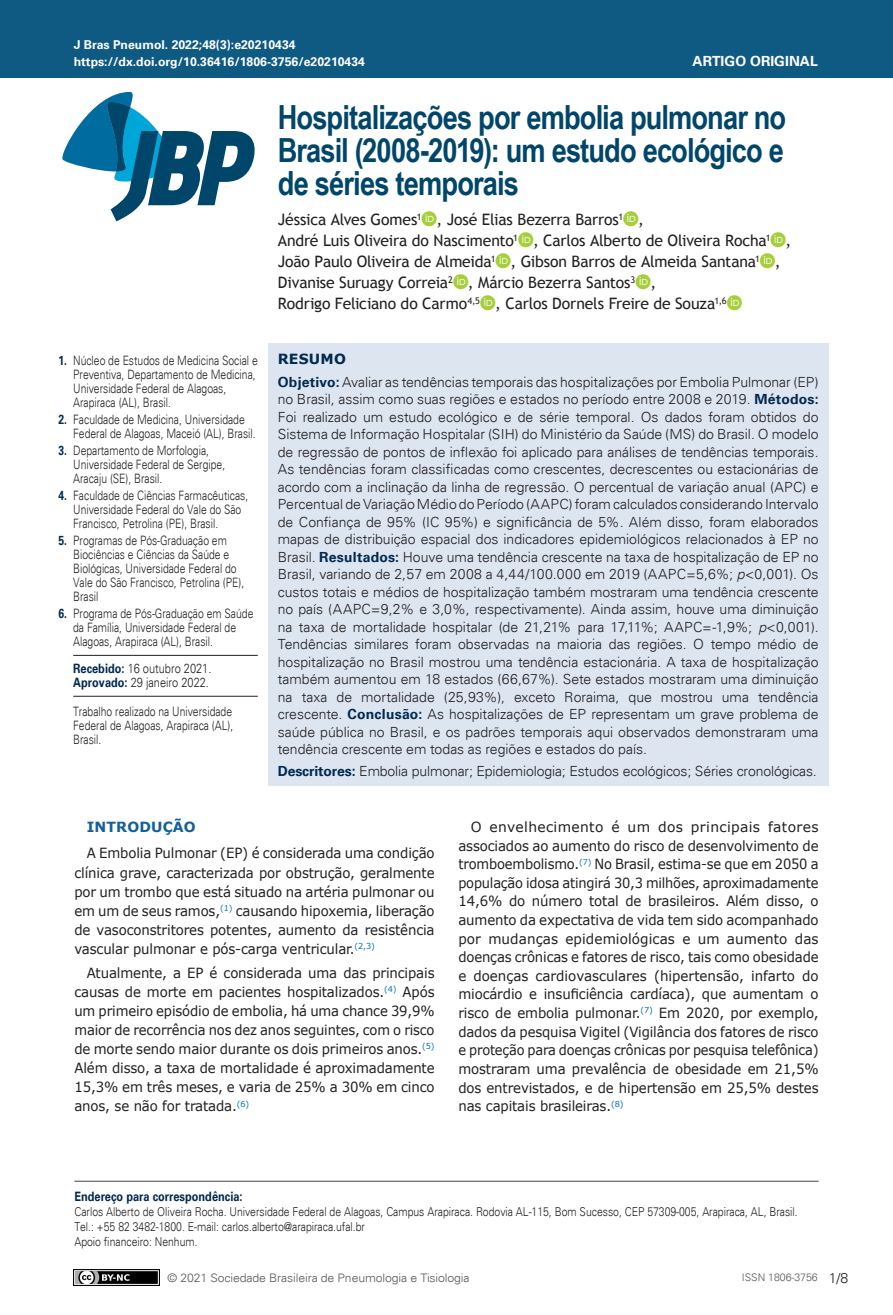
<style>
.page{position:relative;width:893px;height:1315px;background:#fff}
.page>*{position:absolute;margin:0;border:0;box-sizing:border-box;transform-origin:0 0}
.ArticleTitle{font:700 33.25px/33.2px "Arial Narrow";letter-spacing:-.025em;color:#00466b;text-align:justify}
.Authors{font:15.75px/21px "Trebuchet MS";letter-spacing:-.01em;color:#231f20}
.Abstract{font:300 14px/17.5px "Univers";color:#231f20;text-align:justify}
.Paragraph{font:14px/18.6px "Verdana";letter-spacing:-.01em;color:#231f20;text-align:justify}
.Paragraph-2{font:14px/19.1px "Verdana";letter-spacing:-.01em;color:#231f20;text-align:justify;scale:.95 1}
.Keywords{font:300 14px "Univers";letter-spacing:-.01em;color:#231f20}
.t1{font:700 14px "Univers";color:#fff}
.Heading1{font:700 14px "Verdana";letter-spacing:.01em;color:#15609a}
.AbstractTitle{font:700 14px "Verdana";letter-spacing:.015em;color:#012a50}
.Affiliations{font:300 12.95px/14px "Univers";color:#231f20;scale:.8 1}
.fnArticleOtherAll{font:300 12.95px/14px "Univers";color:#231f20;text-align:justify;scale:.8 1}
.History{font:300 12.95px/14.9px "Univers";color:#231f20;scale:.85 1}
.CorrespondenceTitle{font:700 12.95px "Univers";color:#012a50;scale:.85 1}
.Correspondence{font:300 12.25px/14.7px "Univers";color:#231f20;scale:.85 1}
.t2{font:700 12.25px "Univers";color:#fff}
.fnSupported-by{font:300 12.25px "Univers";color:#231f20;scale:.85 1}
.t3{font:300 11.72px "Univers";letter-spacing:-.01em;color:#57585a;scale:1.04 1}
.t4{font:300 10.5px "Univers";color:#57585a}
.s1{font-weight:700;color:#012a50}
.s2{font-style:italic}
</style>
<div class="page">
<div style="left:0;top:0;width:892px;height:78px;background:#0f5a82"></div>
<svg style="left:62px;top:91px;width:193px;height:130px"></svg>
<img style="left:74px;top:1269px;width:86px;height:16px">
<div style="left:268px;top:344px;width:560px;height:442px;background:#dde5f1"></div>
<hr style="left:73px;top:655px;width:185px;height:1px;background:#231f20">
<hr style="left:73px;top:696px;width:185px;height:1px;background:#231f20">
<hr style="left:74px;top:1180px;width:745px;height:1px;background:#454647">
<p class="t2" style="left:74px;top:38px;width:223px">J Bras Pneumol. 2022;48(3):e20210434</p>
<p class="t2" style="left:74px;top:54px;width:293px">https://dx.doi.org/10.36416/1806-3756/e20210434</p>
<p class="t1" style="left:693px;top:53px;width:127px">ARTIGO ORIGINAL</p>
<p class="Affiliations" style="left:73px;top:354px;width:232px;text-indent:-15px"><span class="s1">1.</span> Núcleo de Estudos de Medicina Social e Preventiva, Departamento de Medicina, Universidade Federal de Alagoas, Arapiraca (AL), Brasil.</p>
<p class="Affiliations" style="left:73px;top:413px;width:230px;text-indent:-15px"><span class="s1">2.</span> Faculdade de Medicina, Universidade<br>Federal de Alagoas, Maceió (AL), Brasil.</p>
<p class="Affiliations" style="left:73px;top:444px;width:192px;text-indent:-15px"><span class="s1">3.</span> Departamento de Morfologia,<br>Universidade Federal de Sergipe,<br>Aracaju (SE), Brasil.</p>
<p class="Affiliations" style="left:73px;top:489px;width:220px;text-indent:-15px"><span class="s1">4.</span> Faculdade de Ciências Farmacêuticas,<br>Universidade Federal do Vale do São<br>Francisco, Petrolina (PE), Brasil.</p>
<p class="Affiliations" style="left:73px;top:534px;width:215px;text-indent:-15px"><span class="s1">5.</span> Programas de Pós-Graduação em<br>Biociências e Ciências da Saúde e<br>Biológicas, Universidade Federal do<br>Vale do São Francisco, Petrolina (PE),<br>Brasil</p>
<p class="Affiliations" style="left:73px;top:607px;width:227px;text-indent:-15px"><span class="s1">6.</span> Programa de Pós-Graduação em Saúde da Família, Universidade Federal de<br>Alagoas, Arapiraca (AL), Brasil.</p>
<p class="History" style="left:73px;top:660px;width:164px"><span class="s1">Recebido:</span> 16 outubro 2021.<br><span class="s1">Aprovado:</span> 29 janeiro 2022.</p>
<p class="fnArticleOtherAll" style="left:73px;top:705px;width:202px">Trabalho realizado na Universidade Federal de Alagoas, Arapiraca (AL), Brasil.</p>
<p class="ArticleTitle" style="left:278px;top:99px;width:510px">Hospitalizações por embolia pulmonar no Brasil (2008-2019): um estudo ecológico e de séries temporais</p>
<p class="Authors" style="left:278px;top:209px;width:515px">Jéssica Alves Gomes<sup>1</sup> , José Elias Bezerra Barros<sup>1</sup> ,<br>André Luis Oliveira do Nascimento<sup>1</sup> , Carlos Alberto de Oliveira Rocha<sup>1</sup> , João Paulo Oliveira de Almeida<sup>1</sup> , Gibson Barros de Almeida Santana<sup>1</sup> , Divanise Suruagy Correia<sup>2</sup> , Márcio Bezerra Santos<sup>3</sup> ,<br>Rodrigo Feliciano do Carmo<sup>4,5</sup> , Carlos Dornels Freire de Souza<sup>1,6</sup></p>
<p class="AbstractTitle" style="left:278px;top:349px;width:70px">RESUMO</p>
<p class="Abstract" style="left:278px;top:373px;width:542px"><span class="s1">Objetivo:</span> Avaliar as tendências temporais das hospitalizações por Embolia Pulmonar (EP) no Brasil, assim como suas regiões e estados no período entre 2008 e 2019. <span class="s1">Métodos:<br></span>Foi realizado um estudo ecológico e de série temporal. Os dados foram obtidos do Sistema de Informação Hospitalar (SIH) do Ministério da Saúde (MS) do Brasil. O modelo de regressão de pontos de inflexão foi aplicado para análises de tendências temporais.<br>As tendências foram classificadas como crescentes, decrescentes ou estacionárias de acordo com a inclinação da linha de regressão. O percentual de variação anual (APC) e Percentual de Variação Médio do Período (AAPC) foram calculados considerando Intervalo de Confiança de 95% (IC 95%) e significância de 5%. Além disso, foram elaborados mapas de distribuição espacial dos indicadores epidemiológicos relacionados à EP no Brasil. <span class="s1">Resultados:</span> Houve uma tendência crescente na taxa de hospitalização de EP no Brasil, variando de 2,57 em 2008 a 4,44/100.000 em 2019 (AAPC=5,6%; <span class="s2">p</span>&lt;0,001). Os custos totais e médios de hospitalização também mostraram uma tendência crescente no país (AAPC=9,2% e 3,0%, respectivamente). Ainda assim, houve uma diminuição na taxa de mortalidade hospitalar (de 21,21% para 17,11%; AAPC=-1,9%; <span class="s2">p</span>&lt;0,001).<br>Tendências similares foram observadas na maioria das regiões. O tempo médio de hospitalização no Brasil mostrou uma tendência estacionária. A taxa de hospitalização também aumentou em 18 estados (66,67%). Sete estados mostraram uma diminuição na taxa de mortalidade (25,93%), exceto Roraima, que mostrou uma tendência crescente. <span class="s1">Conclusão:</span> As hospitalizações de EP representam um grave problema de saúde pública no Brasil, e os padrões temporais aqui observados demonstraram uma tendência crescente em todas as regiões e estados do país.</p>
<p class="Keywords" style="left:278px;top:763px;width:540px"><span class="s1">Descritores:</span> Embolia pulmonar; Epidemiologia; Estudos ecológicos; Séries cronológicas.</p>
<p class="Heading1" style="left:87px;top:817px;width:111px">INTRODUÇÃO</p>
<p class="Paragraph-2" style="left:74px;top:844px;width:381px;text-indent:12px">A Embolia Pulmonar (EP) é considerada uma condição clínica grave, caracterizada por obstrução, geralmente por um trombo que está situado na artéria pulmonar ou em um de seus ramos,<sup>(1)</sup> causando hipoxemia, liberação de vasoconstritores potentes, aumento da resistência vascular pulmonar e pós-carga ventricular.<sup>(2,3)</sup></p>
<p class="Paragraph-2" style="left:74px;top:963px;width:381px;text-indent:12px">Atualmente, a EP é considerada uma das principais causas de morte em pacientes hospitalizados.<sup>(4)</sup> Após um primeiro episódio de embolia, há uma chance 39,9% maior de recorrência nos dez anos seguintes, com o risco de morte sendo maior durante os dois primeiros anos.<sup>(5)<br></sup>Além disso, a taxa de mortalidade é aproximadamente 15,3% em três meses, e varia de 25% a 30% em cinco anos, se não for tratada.<sup>(6)</sup></p>
<p class="Paragraph" style="left:458px;top:818px;width:362px;text-indent:12px">O envelhecimento é um dos principais fatores associados ao aumento do risco de desenvolvimento de tromboembolismo.<sup>(7)</sup> No Brasil, estima-se que em 2050 a população idosa atingirá 30,3 milhões, aproximadamente 14,6% do número total de brasileiros. Além disso, o aumento da expectativa de vida tem sido acompanhado por mudanças epidemiológicas e um aumento das doenças crônicas e fatores de risco, tais como obesidade e doenças cardiovasculares (hipertensão, infarto do miocárdio e insuficiência cardíaca), que aumentam o risco de embolia pulmonar.<sup>(7)</sup> Em 2020, por exemplo, dados da pesquisa Vigitel (Vigilância dos fatores de risco e proteção para doenças crônicas por pesquisa telefônica) mostraram uma prevalência de obesidade em 21,5% dos entrevistados, e de hipertensão em 25,5% destes nas capitais brasileiras.<sup>(8)</sup></p>
<p class="CorrespondenceTitle" style="left:74px;top:1189px;width:199px">Endereço para correspondência:</p>
<p class="Correspondence" style="left:74px;top:1204px;width:852px">Carlos Alberto de Oliveira Rocha. Universidade Federal de Alagoas, Campus Arapiraca. Rodovia AL-115, Bom Sucesso, CEP 57309-005, Arapiraca, AL, Brasil.<br>Tel.: +55 82 3482-1800. E-mail: carlos.alberto@arapiraca.ufal.br</p>
<p class="fnSupported-by" style="left:74px;top:1233px;width:147px">Apoio financeiro: Nenhum.</p>
<p class="t3" style="left:168px;top:1270px;width:292px">© 2021 Sociedade Brasileira de Pneumologia e Tisiologia</p>
<p class="t4" style="left:742px;top:1271px;width:77px">ISSN 1806-3756</p>
<p class="Abstract" style="left:829px;top:1269px;width:21px">1/8</p>
</div>
